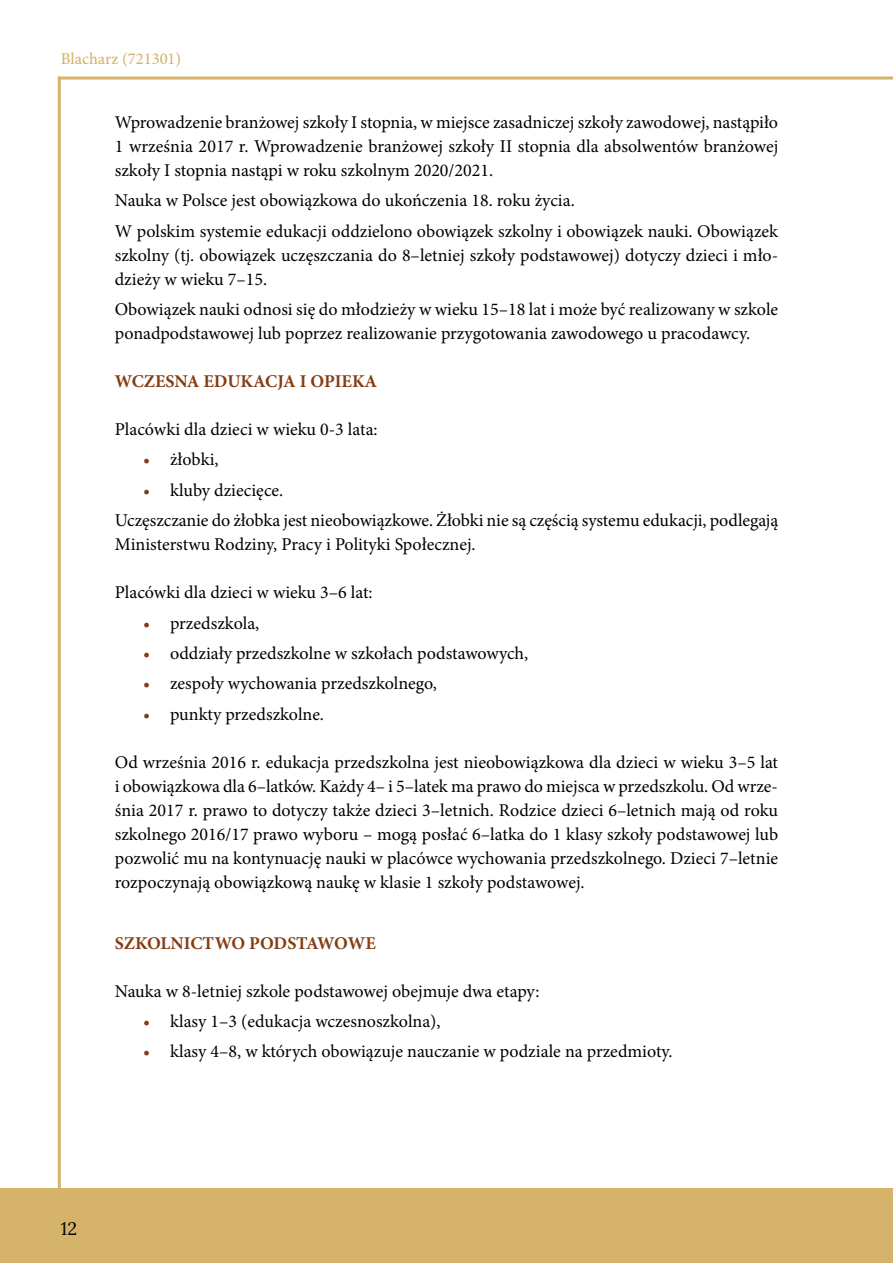
<style>
.page{position:relative;width:893px;height:1263px;background:#fff}
.page>*{position:absolute;margin:0;border:0;box-sizing:border-box;transform-origin:0 0}
.t1{font:18px/24px "Minion Pro";color:#000}
.t2{font:700 18px "Minion Pro";letter-spacing:-.01em;color:#843d12}
.t3{font:18px "Lora";color:#000}
.t4{font:500 16.5px "Minion Pro";color:#d5b36b}
.s1{color:#843d12}
</style>
<div class="page">
<div style="left:0;top:1188px;width:893px;height:75px;background:#d5b36b"></div>
<hr style="left:58px;top:77px;width:3px;height:1113px;background:#d5b36b">
<hr style="left:58px;top:77px;width:835px;height:3px;background:#d5b36b">
<p class="t4" style="left:61px;top:48px;width:122px">Blacharz (721301)</p>
<p class="t1" style="left:115px;top:110px;width:665px;text-align:justify">Wprowadzenie branżowej szkoły I stopnia, w miejsce zasadniczej szkoły zawodowej, nastąpiło 1 września 2017 r. Wprowadzenie branżowej szkoły II stopnia dla absolwentów branżowej szkoły I stopnia nastąpi w roku szkolnym 2020/2021.</p>
<p class="t1" style="left:115px;top:185px;width:665px;line-height:30.5px">Nauka w Polsce jest obowiązkowa do ukończenia 18. roku życia.<br>W polskim systemie edukacji oddzielono obowiązek szkolny i obowiązek nauki. Obowiązek</p>
<p class="t1" style="left:115px;top:243px;width:665px">szkolny (tj. obowiązek uczęszczania do 8–letniej szkoły podstawowej) dotyczy dzieci i mło&shy;dzieży w wieku 7–15.</p>
<p class="t1" style="left:115px;top:297px;width:665px">Obowiązek nauki odnosi się do młodzieży w wieku 15–18 lat i może być realizowany w szkole ponadpodstawowej lub poprzez realizowanie przygotowania zawodowego u pracodawcy.</p>
<p class="t2" style="left:115px;top:369px;width:264px">WCZESNA EDUKACJA I OPIEKA</p>
<p class="t1" style="left:115px;top:417px;width:264px">Placówki dla dzieci w wieku 0-3 lata:</p>
<p class="t1" style="left:143px;top:448px;width:77px"><span class="s1">•</span> żłobki,</p>
<p class="t1" style="left:115px;top:475px;width:665px;line-height:30.5px;text-indent:28px"><span class="s1">•</span> kluby dziecięce.<br>Uczęszczanie do żłobka jest nieobowiązkowe. Żłobki nie są częścią systemu edukacji, podlegają</p>
<p class="t1" style="left:115px;top:533px;width:362px">Ministerstwu Rodziny, Pracy i Polityki Społecznej.</p>
<p class="t1" style="left:115px;top:581px;width:259px">Placówki dla dzieci w wieku 3–6 lat:</p>
<p class="t1" style="left:143px;top:611px;width:118px"><span class="s1">•</span> przedszkola,</p>
<p class="t1" style="left:143px;top:641px;width:387px"><span class="s1">•</span> oddziały przedszkolne w szkołach podstawowych,</p>
<p class="t1" style="left:143px;top:672px;width:295px"><span class="s1">•</span> zespoły wychowania przedszkolnego,</p>
<p class="t1" style="left:143px;top:702px;width:182px"><span class="s1">•</span> punkty przedszkolne.</p>
<p class="t1" style="left:115px;top:750px;width:665px;text-align:justify">Od września 2016 r. edukacja przedszkolna jest nieobowiązkowa dla dzieci w wieku 3–5 lat i obowiązkowa dla 6–latków. Każdy 4– i 5–latek ma prawo do miejsca w przedszkolu. Od wrze&shy;śnia 2017 r. prawo to dotyczy także dzieci 3–letnich. Rodzice dzieci 6–letnich mają od roku szkolnego 2016/17 prawo wyboru – mogą posłać 6–latka do 1 klasy szkoły podstawowej lub pozwolić mu na kontynuację nauki w placówce wychowania przedszkolnego. Dzieci 7–letnie rozpoczynają obowiązkową naukę w klasie 1 szkoły podstawowej.</p>
<p class="t2" style="left:115px;top:930px;width:262px">SZKOLNICTWO PODSTAWOWE</p>
<p class="t1" style="left:115px;top:979px;width:426px">Nauka w 8-letniej szkole podstawowej obejmuje dwa etapy:</p>
<p class="t1" style="left:143px;top:1009px;width:299px"><span class="s1">•</span> klasy 1–3 (edukacja wczesnoszkolna),</p>
<p class="t1" style="left:143px;top:1040px;width:531px"><span class="s1">•</span> klasy 4–8, w których obowiązuje nauczanie w podziale na przedmioty.</p>
<p class="t3" style="left:61px;top:1215px;width:18px">12</p>
</div>
